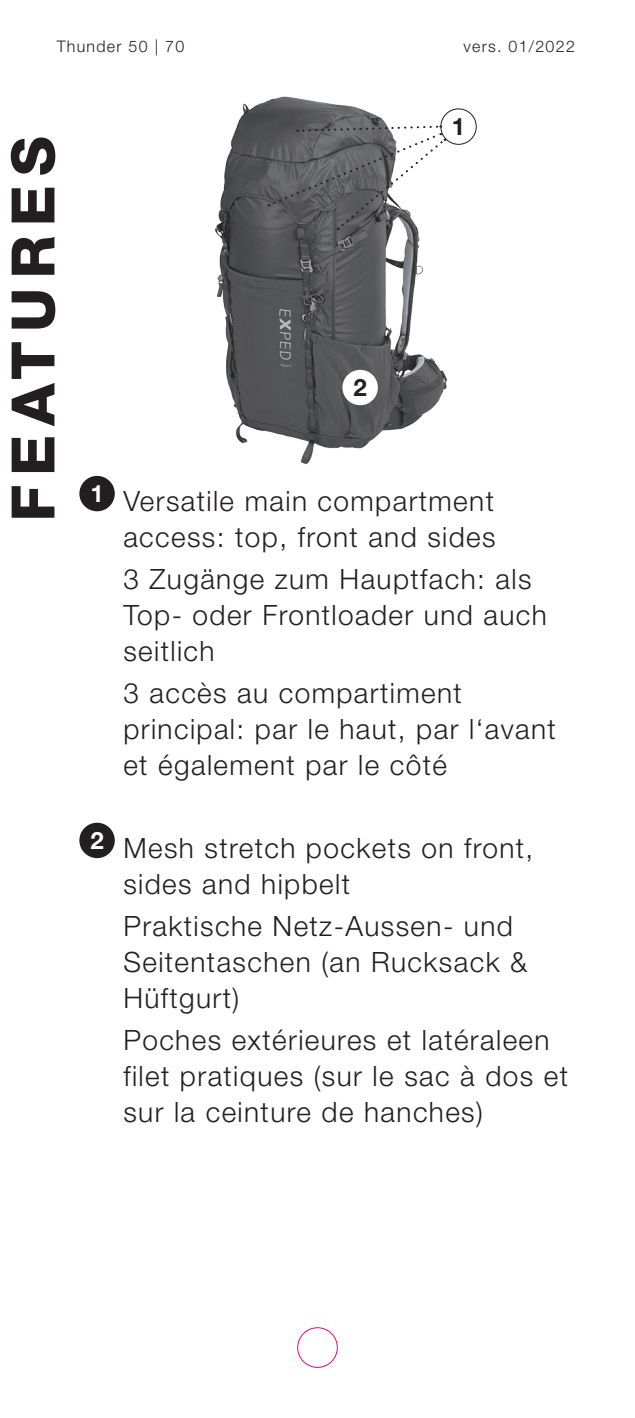
<style>
.page{position:relative;width:635px;height:1418px;background:#fff}
.page>*{position:absolute;margin:0;border:0;box-sizing:border-box;transform-origin:0 0}
.Titel_vertical{font:800 60px "Helvetica Neue LT";letter-spacing:.15em;color:#231f20}
.Bulletpoints_Numerie{font:300 28px/36px "Helvetica Neue LT";letter-spacing:.05em;color:#231f20}
.t1{font:700 24px "Helvetica Neue LT";color:#fff}
.t2{font:700 24px "Helvetica Neue LT";color:#231f20}
.t3{font:300 16px "Helvetica Neue LT";letter-spacing:.08em;color:#231f20}
</style>
<div class="page">
<img style="left:215px;top:96px;width:249px;height:369px">
<div style="left:79px;top:476px;width:36px;height:35px;background:#231f20;border-radius:50%"></div>
<div style="left:79px;top:822px;width:36px;height:36px;background:#231f20;border-radius:50%"></div>
<div style="left:441px;top:109px;width:35px;height:35px;background:#fff;border-radius:50%"></div>
<div style="left:440px;top:108px;width:37px;height:37px;border:1px solid #231f20;border-radius:50%"></div>
<div style="left:342px;top:370px;width:36px;height:35px;background:#fff;border-radius:50%"></div>
<svg style="left:268px;top:125px;width:177px;height:105px"></svg>
<div style="left:297px;top:1327px;width:41px;height:40px;border:1px solid #ed028c;border-radius:50%"></div>
<p class="t3" style="left:57px;top:37px;width:129px">Thunder 50 | 70</p>
<p class="t3" style="left:463px;top:37px;width:113px">vers. 01/2022</p>
<p class="Titel_vertical" style="left:-3px;top:521px;width:387px;rotate:-90deg">FEATURES</p>
<p class="t2" style="left:452px;top:112px;width:15px">1</p>
<p class="t2" style="left:353px;top:373px;width:15px">2</p>
<p class="t1" style="left:90px;top:479px;width:15px">1</p>
<p class="Bulletpoints_Numerie" style="left:123px;top:483px;width:374px">Versatile main compartment access: top, front and sides</p>
<p class="Bulletpoints_Numerie" style="left:123px;top:560px;width:425px">3 Zugänge zum Hauptfach: als<br>Top- oder Frontloader und auch seitlich</p>
<p class="Bulletpoints_Numerie" style="left:123px;top:674px;width:434px">3 accès au compartiment principal: par le haut, par l‘avant et également par le côté</p>
<p class="t1" style="left:90px;top:825px;width:15px">2</p>
<p class="Bulletpoints_Numerie" style="left:123px;top:829px;width:411px">Mesh stretch pockets on front, sides and hipbelt</p>
<p class="Bulletpoints_Numerie" style="left:123px;top:907px;width:405px">Praktische Netz-Aussen- und<br>Seitentaschen (an Rucksack &amp;<br>Hüftgurt)</p>
<p class="Bulletpoints_Numerie" style="left:123px;top:1021px;width:446px">Poches extérieures et latéraleen filet pratiques (sur le sac à dos et sur la ceinture de hanches)</p>
</div>
